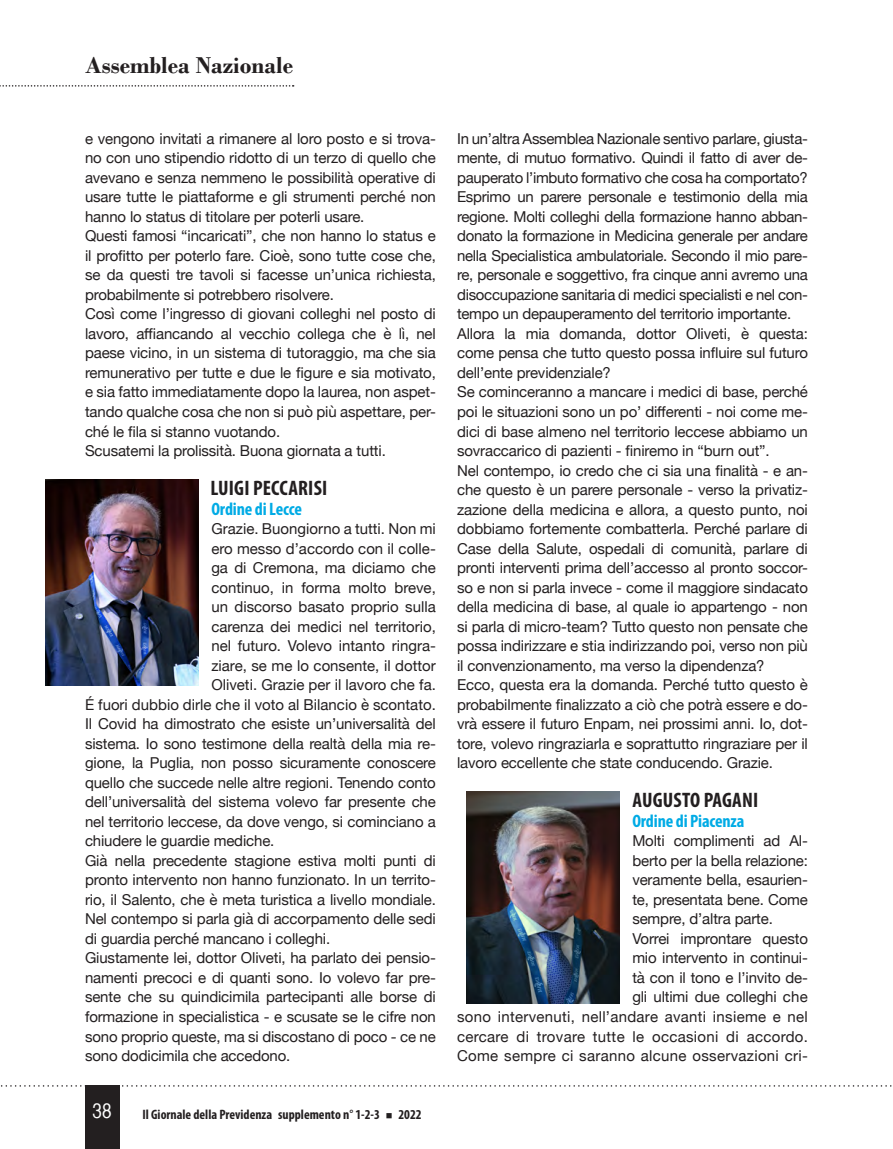
<style>
.page{position:relative;width:893px;height:1149px;background:#fff}
.page>*{position:absolute;margin:0;border:0;box-sizing:border-box;transform-origin:0 0}
.t1{font:700 24px "Bodoni";color:#231f20}
.t2{font:700 condensed 21px "Myriad Pro";letter-spacing:.01em;color:#231f20}
.t3{font:21px "Helvetica CY Plain";color:#fff}
.t4{font:700 condensed 18px "Myriad Pro";letter-spacing:-.01em;color:#00abe5}
.t5{font:15px/19.5px "Helvetica Neue";letter-spacing:-.01em;color:#231f20;text-align:justify}
.t6{font:15px/19.5px "Helvetica Neue";letter-spacing:.02em;color:#231f20;text-align:right}
.t7{font:700 condensed 13.65px "Myriad Pro";color:#231f20}
</style>
<div class="page">
<svg style="left:1px;top:1085px;width:891px;height:1px"></svg>
<svg style="left:0;top:85px;width:294px;height:2px"></svg>
<div style="left:85px;top:1084px;width:34px;height:64px;background:#231f20"></div>
<img style="left:46px;top:480px;width:153px;height:205px">
<img style="left:466px;top:791px;width:154px;height:212px">
<h1 class="t1" style="left:85px;top:51px;width:209px">Assemblea Nazionale</h1>
<p class="t5" style="left:85px;top:129px;width:352px">e vengono invitati a rimanere al loro posto e si trova&shy;no con uno stipendio ridotto di un terzo di quello che avevano e senza nemmeno le possibilità operative di usare tutte le piattaforme e gli strumenti perché non hanno lo status di titolare per poterli usare.</p>
<p class="t5" style="left:85px;top:227px;width:352px">Questi famosi “incaricati”, che non hanno lo status e il profitto per poterlo fare. Cioè, sono tutte cose che, se da questi tre tavoli si facesse un’unica richiesta, probabilmente si potrebbero risolvere.</p>
<p class="t5" style="left:85px;top:305px;width:352px">Così come l’ingresso di giovani colleghi nel posto di lavoro, affiancando al vecchio collega che è lì, nel paese vicino, in un sistema di tutoraggio, ma che sia remunerativo per tutte e due le figure e sia motivato, e sia fatto immediatamente dopo la laurea, non aspet&shy;tando qualche cosa che non si può più aspettare, per&shy;ché le fila si stanno vuotando.</p>
<p class="t5" style="left:85px;top:441px;width:302px">Scusatemi la prolissità. Buona giornata a tutti.</p>
<p class="t2" style="left:210px;top:475px;width:118px">LUIGI PECCARISI</p>
<p class="t4" style="left:211px;top:497px;width:92px">Ordine di Lecce</p>
<p class="t5" style="left:85px;top:519px;width:352px;text-align:right">Grazie. Buongiorno a tutti. Non mi<br>ero messo d’accordo con il colle-<br>ga di Cremona, ma diciamo che<br>continuo, in forma molto breve,<br>un discorso basato proprio sulla<br>carenza dei medici nel territorio,<br>nel futuro. Volevo intanto ringra-<br>ziare, se me lo consente, il dottor<br>Oliveti. Grazie per il lavoro che fa.<br>É fuori dubbio dirle che il voto al Bilancio è scontato.</p>
<p class="t5" style="left:85px;top:714px;width:352px">Il Covid ha dimostrato che esiste un’universalità del sistema. Io sono testimone della realtà della mia re&shy;gione, la Puglia, non posso sicuramente conoscere quello che succede nelle altre regioni. Tenendo conto dell’universalità del sistema volevo far presente che nel territorio leccese, da dove vengo, si cominciano a chiudere le guardie mediche.</p>
<p class="t5" style="left:85px;top:851px;width:352px">Già nella precedente stagione estiva molti punti di pronto intervento non hanno funzionato. In un territo&shy;rio, il Salento, che è meta turistica a livello mondiale.<br>Nel contempo si parla già di accorpamento delle sedi di guardia perché mancano i colleghi.</p>
<p class="t5" style="left:85px;top:948px;width:352px">Giustamente lei, dottor Oliveti, ha parlato dei pensio&shy;namenti precoci e di quanti sono. Io volevo far pre&shy;sente che su quindicimila partecipanti alle borse di formazione in specialistica - e scusate se le cifre non sono proprio queste, ma si discostano di poco - ce ne sono dodicimila che accedono.</p>
<h2 class="t3" style="left:92px;top:1098px;width:21px">38</h2>
<p class="t7" style="left:143px;top:1105px;width:281px">Il Giornale della Previdenza supplemento n° 1-2-3 ■ 2022</p>
<p class="t5" style="left:457px;top:129px;width:352px">In un’altra Assemblea Nazionale sentivo parlare, giusta&shy;mente, di mutuo formativo. Quindi il fatto di aver de&shy;pauperato l’imbuto formativo che cosa ha comportato?</p>
<p class="t5" style="left:457px;top:188px;width:352px">Esprimo un parere personale e testimonio della mia regione. Molti colleghi della formazione hanno abban&shy;donato la formazione in Medicina generale per andare nella Specialistica ambulatoriale. Secondo il mio pare&shy;re, personale e soggettivo, fra cinque anni avremo una disoccupazione sanitaria di medici specialisti e nel con&shy;tempo un depauperamento del territorio importante.</p>
<p class="t5" style="left:457px;top:324px;width:352px">Allora la mia domanda, dottor Oliveti, è questa: come pensa che tutto questo possa influire sul futuro dell’ente previdenziale?</p>
<p class="t5" style="left:457px;top:383px;width:352px">Se cominceranno a mancare i medici di base, perché poi le situazioni sono un po’ differenti - noi come me&shy;dici di base almeno nel territorio leccese abbiamo un sovraccarico di pazienti - finiremo in “burn out”.</p>
<p class="t5" style="left:457px;top:461px;width:352px">Nel contempo, io credo che ci sia una finalità - e an&shy;che questo è un parere personale - verso la privatiz&shy;zazione della medicina e allora, a questo punto, noi dobbiamo fortemente combatterla. Perché parlare di Case della Salute, ospedali di comunità, parlare di pronti interventi prima dell’accesso al pronto soccor&shy;so e non si parla invece - come il maggiore sindacato della medicina di base, al quale io appartengo - non si parla di micro-team? Tutto questo non pensate che possa indirizzare e stia indirizzando poi, verso non più il convenzionamento, ma verso la dipendenza?</p>
<p class="t5" style="left:457px;top:675px;width:352px">Ecco, questa era la domanda. Perché tutto questo è probabilmente finalizzato a ciò che potrà essere e do&shy;vrà essere il futuro Enpam, nei prossimi anni. Io, dot&shy;tore, volevo ringraziarla e soprattutto ringraziare per il lavoro eccellente che state conducendo. Grazie.</p>
<p class="t2" style="left:633px;top:787px;width:127px">AUGUSTO PAGANI</p>
<p class="t4" style="left:632px;top:809px;width:113px">Ordine di Piacenza</p>
<p class="t5" style="left:632px;top:831px;width:177px">Molti complimenti ad Al&shy;berto per la bella relazione: veramente bella, esaurien&shy;te, presentata bene. Come sempre, d’altra parte.</p>
<p class="t6" style="left:457px;top:929px;width:352px">Vorrei improntare questo<br>mio intervento in continui-<br>tà con il tono e l’invito de-<br>gli ultimi due colleghi che<br>sono intervenuti, nell’andare avanti insieme e nel cercare di trovare tutte le occasioni di accordo.<br>Come sempre ci saranno alcune osservazioni cri-</p>
</div>
